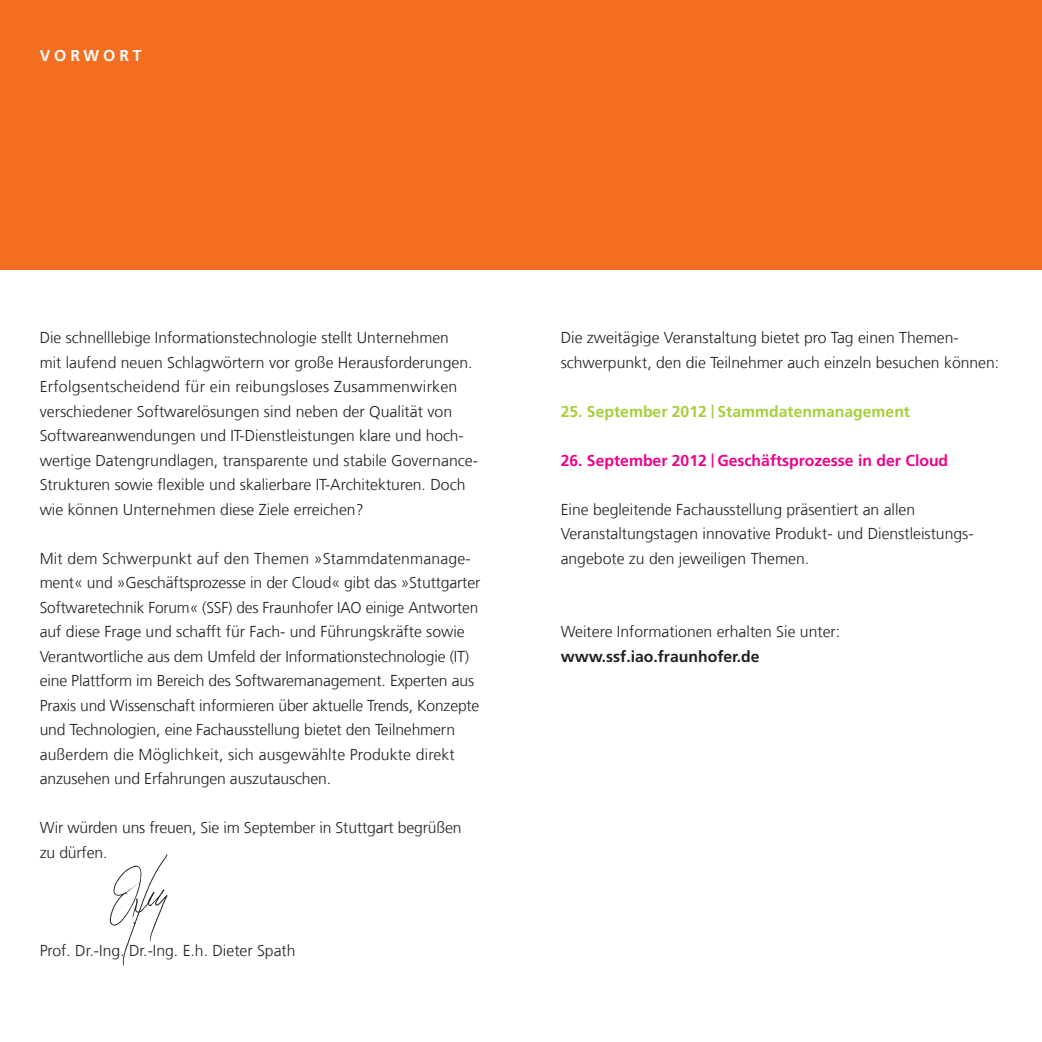
<style>
.page{position:relative;width:1042px;height:1042px;background:#fff}
.page>*{position:absolute;margin:0;border:0;box-sizing:border-box;transform-origin:0 0}
.t1{font:300 15.75px/24.5px "Frutiger LT Com";color:#231f20}
.t2{font:700 15.75px "Frutiger LT Com";color:#ed028c}
.t3{font:700 15.75px "Frutiger LT Com";color:#a6ce39}
.t4{font:700 15.75px "Frutiger LT Com";color:#231f20}
.t5{font:700 15.75px "Frutiger LT Com";letter-spacing:.25em;color:#fff}
.s1{font-size:14px}
</style>
<div class="page">
<div style="left:0;top:0;width:1042px;height:270px;background:#f36e21"></div>
<img style="left:109px;top:854px;width:59px;height:112px">
<p class="t5" style="left:40px;top:46px;width:101px">Vorwort</p>
<p class="t1" style="left:40px;top:326px;width:440px">Die schnelllebige Informationstechnologie stellt Unternehmen<br>mit laufend neuen Schlagwörtern vor große Herausforderungen.<br>Erfolgsentscheidend für ein reibungsloses Zusammenwirken verschiedener Softwarelösungen sind neben der Qualität von Softwareanwendungen und IT-Dienstleistungen klare und hoch&shy;wertige Datengrundlagen, transparente und stabile Governance-Strukturen sowie flexible und skalierbare IT-Architekturen. Doch wie können Unternehmen diese Ziele erreichen?</p>
<p class="t1" style="left:40px;top:546px;width:442px">Mit dem Schwerpunkt auf den Themen »Stammdatenmanage&shy;ment« und »Geschäftsprozesse in der Cloud« gibt das »Stuttgarter Softwaretechnik Forum« (SSF) des Fraunhofer IAO einige Antworten auf diese Frage und schafft für Fach- und Führungskräfte sowie Verantwortliche aus dem Umfeld der Informationstechnologie (IT) eine Plattform im Bereich des Softwaremanagement. Experten aus Praxis und Wissenschaft informieren über aktuelle Trends, Konzepte und Technologien, eine Fachausstellung bietet den Teilnehmern außerdem die Möglichkeit, sich ausgewählte Produkte direkt anzusehen und Erfahrungen auszutauschen.</p>
<p class="t1" style="left:40px;top:816px;width:423px">Wir würden uns freuen, Sie im September in Stuttgart begrüßen zu dürfen.</p>
<p class="t1" style="left:40px;top:938px;width:257px">Prof. Dr.-Ing. Dr.-Ing. E.h. Dieter Spath</p>
<p class="t1" style="left:561px;top:326px;width:440px">Die zweitägige Veranstaltung bietet pro Tag einen Themen&shy;schwerpunkt, den die Teilnehmer auch einzeln besuchen können:</p>
<p class="t3" style="left:561px;top:402px;width:351px">25. September 2012 <span class="s1">|</span> Stammdatenmanagement</p>
<p class="t2" style="left:561px;top:451px;width:389px">26. September 2012 <span class="s1">|</span> Geschäftsprozesse in der Cloud</p>
<p class="t1" style="left:561px;top:497px;width:413px">Eine begleitende Fachausstellung präsentiert an allen<br>Veranstaltungstagen innovative Produkt- und Dienstleistungs&shy;angebote zu den jeweiligen Themen.</p>
<p class="t1" style="left:561px;top:620px;width:281px">Weitere Informationen erhalten Sie unter:</p>
<p class="t4" style="left:561px;top:647px;width:200px">www.ssf.iao.fraunhofer.de</p>
</div>
